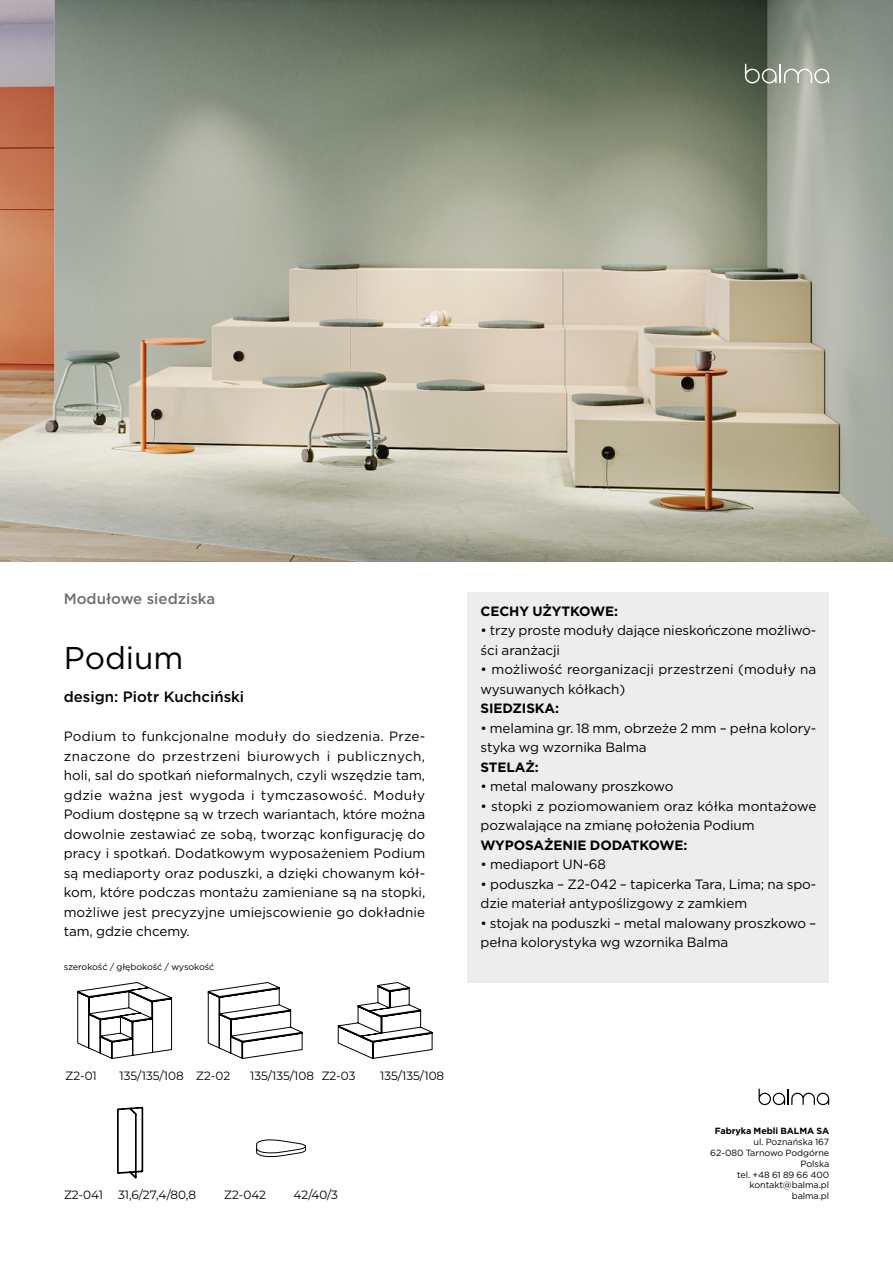
<style>
.page{position:relative;width:893px;height:1263px;background:#fff}
.page>*{position:absolute;margin:0;border:0;box-sizing:border-box;transform-origin:0 0}
.t1{font:31.5px "Gotham";color:#000}
.t2{font:500 15px "Gotham";color:#000}
.t3{font:500 15px "Gotham";color:#706f6f}
.t4{font:13.5px/19.5px "Gotham";letter-spacing:-.005em;color:#000}
.t5{font:700 13.5px "Gotham";letter-spacing:-.005em;color:#000}
.t6{font:12px "Montserrat";color:#000}
.t7{font:9px/10.8px "Gotham";letter-spacing:-.005em;color:#000;text-align:right}
.t8{font:700 9px "Gotham";letter-spacing:-.005em;color:#000}
</style>
<div class="page">
<img style="left:0;top:0;width:893px;height:561px">
<div style="left:468px;top:592px;width:361px;height:390px;background:#ededed"></div>
<svg style="left:759px;top:1089px;width:70px;height:16px"></svg>
<svg style="left:745px;top:64px;width:84px;height:19px"></svg>
<svg style="left:77px;top:982px;width:96px;height:77px"></svg>
<svg style="left:208px;top:982px;width:95px;height:77px"></svg>
<svg style="left:338px;top:982px;width:95px;height:77px"></svg>
<svg style="left:117px;top:1107px;width:26px;height:71px"></svg>
<svg style="left:256px;top:1139px;width:50px;height:18px"></svg>
<p class="t3" style="left:64px;top:589px;width:153px">Modułowe siedziska</p>
<h1 class="t1" style="left:64px;top:638px;width:121px">Podium</h1>
<p class="t2" style="left:64px;top:686px;width:182px">design: Piotr Kuchciński</p>
<p class="t4" style="left:64px;top:726px;width:363px;text-align:justify">Podium to funkcjonalne moduły do siedzenia. Prze&shy;znaczone do przestrzeni biurowych i publicznych, holi, sal do spotkań nieformalnych, czyli wszędzie tam, gdzie ważna jest wygoda i tymczasowość. Moduły Podium dostępne są w trzech wariantach, które można dowolnie zestawiać ze sobą, tworząc konfigurację do pracy i spotkań. Dodatkowym wyposażeniem Podium są mediaporty oraz poduszki, a dzięki chowanym kół&shy;kom, które podczas montażu zamieniane są na stopki, możliwe jest precyzyjne umiejscowienie go dokładnie tam, gdzie chcemy.</p>
<p class="t7" style="left:64px;top:961px;width:152px">szerokość / głębokość / wysokość</p>
<p class="t5" style="left:480px;top:602px;width:139px">CECHY UŻYTKOWE:</p>
<p class="t4" style="left:480px;top:620px;width:337px">• trzy proste moduły dające nieskończone możliwo&shy;ści aranżacji</p>
<p class="t4" style="left:480px;top:659px;width:337px">• możliwość reorganizacji przestrzeni (moduły na wysuwanych kółkach)</p>
<p class="t5" style="left:480px;top:699px;width:80px">SIEDZISKA:</p>
<p class="t4" style="left:480px;top:718px;width:337px">• melamina gr. 18 mm, obrzeże 2 mm – pełna kolory&shy;styka wg wzornika Balma</p>
<p class="t5" style="left:480px;top:758px;width:60px">STELAŻ:</p>
<p class="t4" style="left:480px;top:776px;width:194px">• metal malowany proszkowo</p>
<p class="t4" style="left:480px;top:796px;width:337px">• stopki z poziomowaniem oraz kółka montażowe pozwalające na zmianę położenia Podium</p>
<p class="t5" style="left:480px;top:836px;width:209px">WYPOSAŻENIE DODATKOWE:</p>
<p class="t4" style="left:480px;top:854px;width:127px">• mediaport UN-68</p>
<p class="t4" style="left:480px;top:874px;width:337px">• poduszka – Z2-042 – tapicerka Tara, Lima; na spo&shy;dzie materiał antypoślizgowy z zamkiem</p>
<p class="t4" style="left:480px;top:913px;width:337px">• stojak na poduszki – metal malowany proszkowo – pełna kolorystyka wg wzornika Balma</p>
<p class="t6" style="left:66px;top:1067px;width:33px">Z2-01</p>
<p class="t6" style="left:120px;top:1067px;width:66px">135/135/108</p>
<p class="t6" style="left:196px;top:1067px;width:35px">Z2-02</p>
<p class="t6" style="left:250px;top:1067px;width:107px">135/135/108 Z2-03</p>
<p class="t6" style="left:380px;top:1067px;width:66px">135/135/108</p>
<p class="t6" style="left:64px;top:1187px;width:134px">Z2-041 31,6/27,4/80,8</p>
<p class="t6" style="left:224px;top:1187px;width:43px">Z2-042</p>
<p class="t6" style="left:294px;top:1187px;width:46px">42/40/3</p>
<p class="t8" style="left:715px;top:1125px;width:116px">Fabryka Mebli BALMA SA</p>
<p class="t7" style="left:710px;top:1136px;width:120px">ul. Poznańska 167<br>62-080 Tarnowo Podgórne<br>Polska<br>tel. +48 61 89 66 400 kontakt@balma.pl balma.pl</p>
</div>
